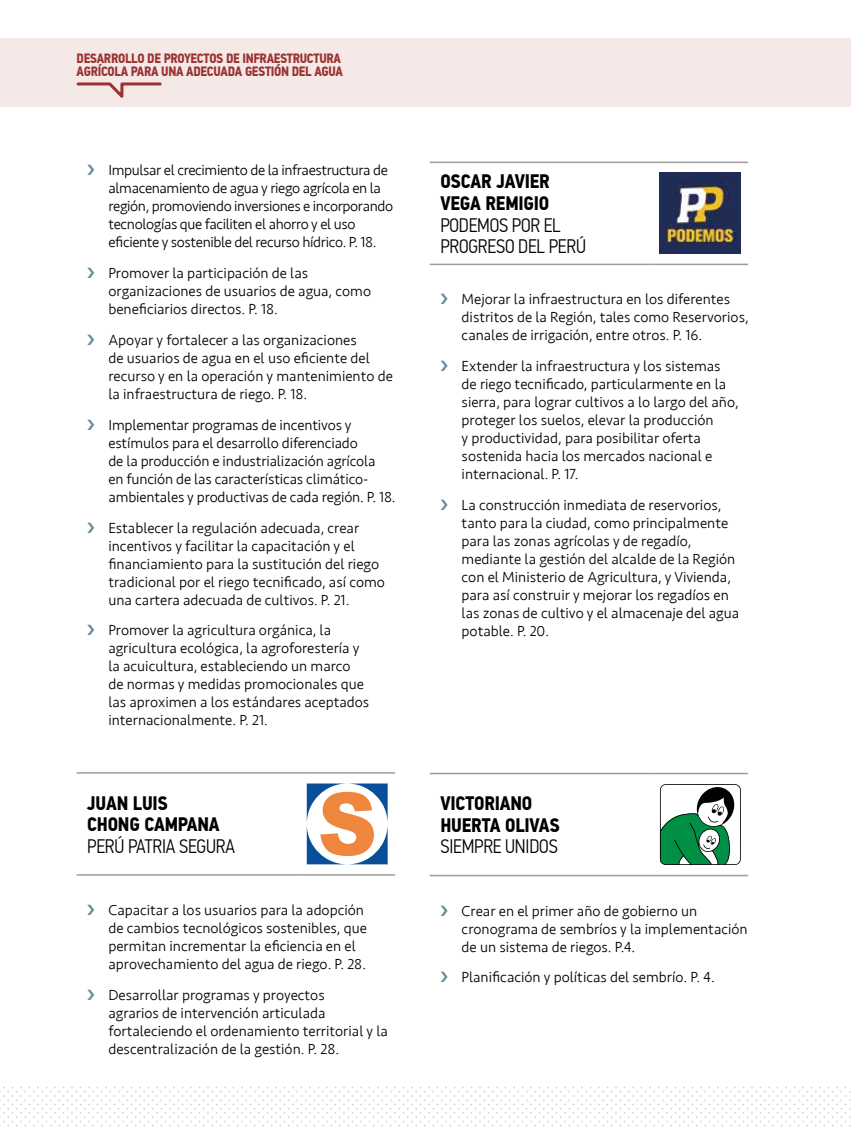
<style>
.page{position:relative;width:851px;height:1127px;background:#fff}
.page>*{position:absolute;margin:0;border:0;box-sizing:border-box;transform-origin:0 0}
.t1{font:700 19.5px/21.6px "PF Din Text Cond Pro";letter-spacing:-.01em;color:#000}
.t2{font:300 19.5px/21.6px "PF Din Text Cond Pro";letter-spacing:-.01em;color:#000}
.t3{font:300 15px/18px "Seravek";color:#000}
.t4{font:300 15px/18px "Seravek";letter-spacing:-.025em;color:#000}
.t5{font:700 13.5px/13.5px "PF Din Text Cond Pro";letter-spacing:-.025em;color:#9a3232}
</style>
<div class="page">
<hr style="left:77px;top:772px;width:219px;height:2px;background:#9d9d9c">
<hr style="left:296px;top:772px;width:99px;height:2px;background:#9d9d9c">
<hr style="left:77px;top:874px;width:219px;height:2px;background:#9d9d9c">
<hr style="left:296px;top:874px;width:99px;height:2px;background:#9d9d9c">
<svg style="left:307px;top:783px;width:80px;height:81px"></svg>
<hr style="left:429px;top:162px;width:220px;height:1px;background:#9d9d9c">
<hr style="left:649px;top:162px;width:99px;height:1px;background:#9d9d9c">
<hr style="left:429px;top:264px;width:220px;height:1px;background:#9d9d9c">
<hr style="left:649px;top:264px;width:99px;height:1px;background:#9d9d9c">
<img style="left:659px;top:173px;width:81px;height:81px">
<hr style="left:429px;top:773px;width:220px;height:1px;background:#9d9d9c">
<hr style="left:649px;top:773px;width:99px;height:1px;background:#9d9d9c">
<hr style="left:429px;top:875px;width:220px;height:1px;background:#9d9d9c">
<hr style="left:649px;top:875px;width:99px;height:1px;background:#9d9d9c">
<svg style="left:659px;top:784px;width:81px;height:81px"></svg>
<div style="left:0;top:38px;width:850px;height:68px;background:#f4e9e6"></div>
<svg style="left:76px;top:82px;width:86px;height:16px"></svg>
<p class="t5" style="left:77px;top:52px;width:268px">DESARROLLO DE PROYECTOS DE INFRAESTRUCTURA<br>AGRÍCOLA PARA UNA ADECUADA GESTIÓN DEL AGUA</p>
<p class="t4" style="left:108px;top:162px;width:286px">Impulsar el crecimiento de la infraestructura de almacenamiento de agua y riego agrícola en la región, promoviendo inversiones e incorporando tecnologías que faciliten el ahorro y el uso eficiente y sostenible del recurso hídrico. P. 18.</p>
<p class="t3" style="left:108px;top:264px;width:264px">Promover la participación de las organizaciones de usuarios de agua, como beneficiarios directos. P. 18.</p>
<p class="t3" style="left:108px;top:331px;width:286px">Apoyar y fortalecer a las organizaciones<br>de usuarios de agua en el uso eficiente del recurso y en la operación y mantenimiento de la infraestructura de riego. P. 18.</p>
<p class="t3" style="left:108px;top:416px;width:289px">Implementar programas de incentivos y estímulos para el desarrollo diferenciado<br>de la producción e industrialización agrícola<br>en función de las características climático&shy;ambientales y productivas de cada región. P. 18.</p>
<p class="t3" style="left:108px;top:519px;width:278px">Establecer la regulación adecuada, crear incentivos y facilitar la capacitación y el financiamiento para la sustitución del riego tradicional por el riego tecnificado, así como una cartera adecuada de cultivos. P. 21.</p>
<p class="t3" style="left:108px;top:621px;width:262px">Promover la agricultura orgánica, la agricultura ecológica, la agroforestería y la acuicultura, estableciendo un marco de normas y medidas promocionales que las aproximen a los estándares aceptados internacionalmente. P. 21.</p>
<h1 class="t1" style="left:87px;top:792px;width:134px">JUAN LUIS<br>CHONG CAMPANA</h1>
<h1 class="t2" style="left:87px;top:835px;width:149px">PERÚ PATRIA SEGURA</h1>
<p class="t3" style="left:108px;top:901px;width:260px">Capacitar a los usuarios para la adopción de cambios tecnológicos sostenibles, que permitan incrementar la eficiencia en el aprovechamiento del agua de riego. P. 28.</p>
<p class="t3" style="left:108px;top:986px;width:281px">Desarrollar programas y proyectos<br>agrarios de intervención articulada fortaleciendo el ordenamiento territorial y la descentralización de la gestión. P. 28.</p>
<h1 class="t1" style="left:440px;top:171px;width:111px">OSCAR JAVIER<br>VEGA REMIGIO</h1>
<h1 class="t2" style="left:440px;top:214px;width:147px">PODEMOS POR EL<br>PROGRESO DEL PERÚ</h1>
<p class="t3" style="left:461px;top:291px;width:288px">Mejorar la infraestructura en los diferentes distritos de la Región, tales como Reservorios, canales de irrigación, entre otros. P. 16.</p>
<p class="t3" style="left:461px;top:357px;width:278px">Extender la infraestructura y los sistemas de riego tecnificado, particularmente en la sierra, para lograr cultivos a lo largo del año, proteger los suelos, elevar la producción<br>y productividad, para posibilitar oferta sostenida hacia los mercados nacional e internacional. P. 17.</p>
<p class="t3" style="left:461px;top:496px;width:279px">La construcción inmediata de reservorios, tanto para la ciudad, como principalmente para las zonas agrícolas y de regadío, mediante la gestión del alcalde de la Región con el Ministerio de Agricultura, y Vivienda, para así construir y mejorar los regadíos en las zonas de cultivo y el almacenaje del agua potable. P. 20.</p>
<h1 class="t1" style="left:440px;top:793px;width:121px">VICTORIANO<br>HUERTA OLIVAS</h1>
<h1 class="t2" style="left:440px;top:836px;width:119px">SIEMPRE UNIDOS</h1>
<p class="t3" style="left:461px;top:902px;width:287px">Crear en el primer año de gobierno un cronograma de sembríos y la implementación de un sistema de riegos. P.4.</p>
<p class="t3" style="left:461px;top:968px;width:254px">Planificación y políticas del sembrío. P. 4.</p>
</div>
